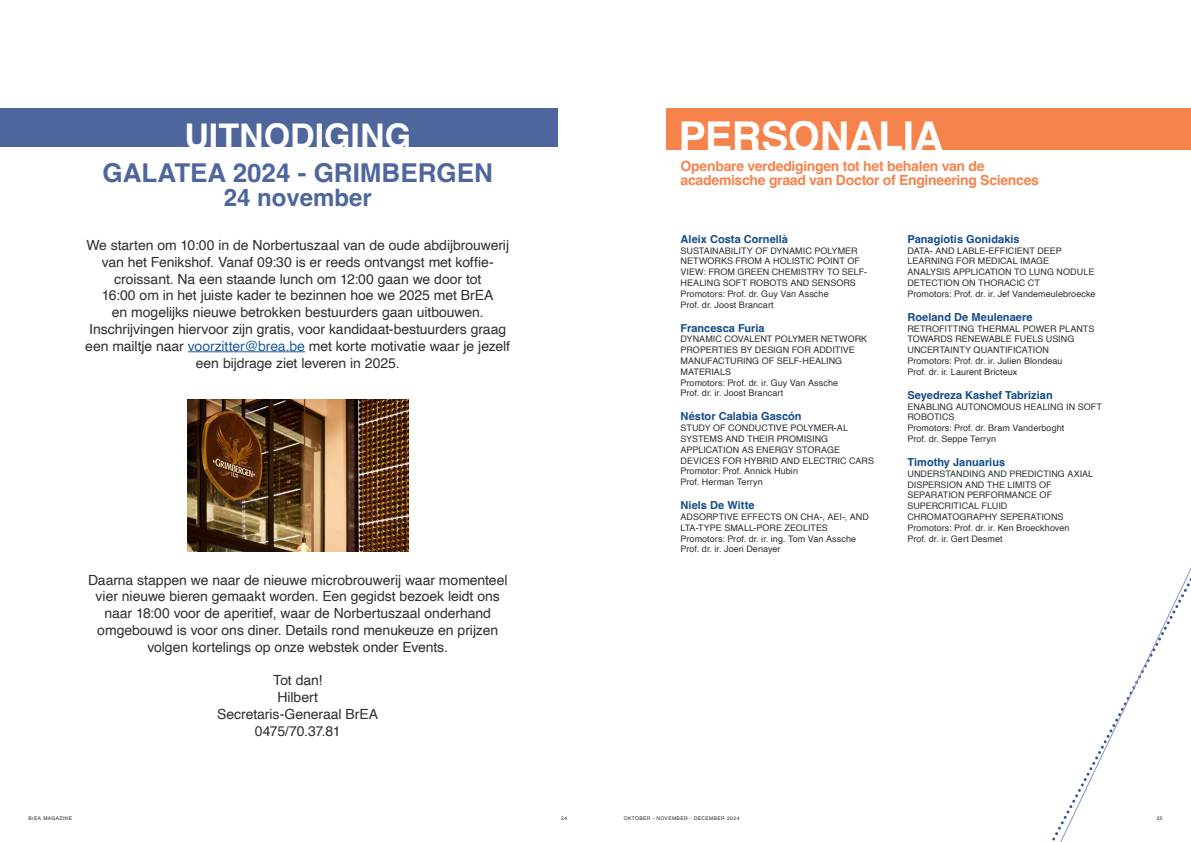
<style>
.page{position:relative;width:1191px;height:842px;background:#fff}
.page>*{position:absolute;margin:0;border:0;box-sizing:border-box;transform-origin:0 0}
.t1{font:700 41.1px "Helvetica";letter-spacing:-.01em;color:#fff}
.t2{font:700 34px "Helvetica";color:#fff}
.t3{font:700 26px "Helvetica";color:#4f669d}
.t4{font:700 24px "Helvetica";color:#4f669d}
.t5{font:14px/16.8px "Helvetica";letter-spacing:-.005em;color:#2f2f2e;text-align:center}
.t6{font:700 14px/14px "Helvetica";letter-spacing:-.02em;color:#f5834b}
.t7{font:700 11px "Helvetica";letter-spacing:.005em;color:#124b8b}
.t8{font:9px/10.8px "Helvetica";letter-spacing:.005em;color:#2f2f2e}
.t9{font:5px "Helvetica LT";letter-spacing:.08em;color:#2f2f2e}
.s1{color:#215e9e}
</style>
<div class="page">
<div style="left:666px;top:108px;width:525px;height:42px;background:#f5834b"></div>
<svg style="left:1052px;top:568px;width:139px;height:274px"></svg>
<hr style="left:188px;top:351px;width:117px;height:1px;background:#215e9e">
<div style="left:0;top:108px;width:557px;height:39px;background:#4f669d"></div>
<img style="left:187px;top:400px;width:221px;height:151px">
<h2 class="t2" style="left:184px;top:115px;width:228px">UITNODIGING</h2>
<h1 class="t1" style="left:678px;top:111px;width:266px">PERSONALIA</h1>
<h3 class="t3" style="left:103px;top:157px;width:392px">GALATEA 2024 - GRIMBERGEN</h3>
<h3 class="t4" style="left:224px;top:183px;width:150px">24 november</h3>
<h3 class="t6" style="left:680px;top:160px;width:360px">Openbare verdedigingen tot het behalen van de academische graad van Doctor of Engineering Sciences</h3>
<p class="t5" style="left:85px;top:237px;width:426px">We starten om 10:00 in de Norbertuszaal van de oude abdijbrouwerij van het Fenikshof. Vanaf 09:30 is er reeds ontvangst met koffie&shy;croissant. Na een staande lunch om 12:00 gaan we door tot<br>16:00 om in het juiste kader te bezinnen hoe we 2025 met BrEA<br>en mogelijks nieuwe betrokken bestuurders gaan uitbouwen.<br>Inschrijvingen hiervoor zijn gratis, voor kandidaat-bestuurders graag een mailtje naar <span class="s1">voorzitter@brea.be</span> met korte motivatie waar je jezelf een bijdrage ziet leveren in 2025.</p>
<p class="t7" style="left:680px;top:232px;width:109px">Aleix Costa Cornellà</p>
<p class="t8" style="left:680px;top:245px;width:188px">SUSTAINABILITY OF DYNAMIC POLYMER<br>NETWORKS FROM A HOLISTIC POINT OF<br>VIEW: FROM GREEN CHEMISTRY TO SELF-<br>HEALING SOFT ROBOTS AND SENSORS<br>Promotors: Prof. dr. Guy Van Assche<br>Prof. dr. Joost Brancart</p>
<p class="t7" style="left:680px;top:321px;width:86px">Francesca Furia</p>
<p class="t8" style="left:680px;top:334px;width:188px">DYNAMIC COVALENT POLYMER NETWORK<br>PROPERTIES BY DESIGN FOR ADDITIVE<br>MANUFACTURING OF SELF-HEALING<br>MATERIALS<br>Promotors: Prof. dr. ir. Guy Van Assche<br>Prof. dr. ir. Joost Brancart</p>
<p class="t7" style="left:680px;top:410px;width:123px">Néstor Calabia Gascón</p>
<p class="t8" style="left:680px;top:423px;width:195px">STUDY OF CONDUCTIVE POLYMER-AL<br>SYSTEMS AND THEIR PROMISING<br>APPLICATION AS ENERGY STORAGE<br>DEVICES FOR HYBRID AND ELECTRIC CARS<br>Promotor: Prof. Annick Hubin<br>Prof. Herman Terryn</p>
<p class="t7" style="left:680px;top:499px;width:75px">Niels De Witte</p>
<p class="t8" style="left:680px;top:512px;width:190px">ADSORPTIVE EFFECTS ON CHA-, AEI-, AND LTA-TYPE SMALL-PORE ZEOLITES Promotors: Prof. dr. ir. ing. Tom Van Assche Prof. dr. ir. Joeri Denayer</p>
<p class="t7" style="left:907px;top:232px;width:114px">Panagiotis Gonidakis</p>
<p class="t8" style="left:907px;top:245px;width:190px">DATA- AND LABLE-EFFICIENT DEEP LEARNING FOR MEDICAL IMAGE<br>ANALYSIS APPLICATION TO LUNG NODULE DETECTION ON THORACIC CT<br>Promotors: Prof. dr. ir. Jef Vandemeulebroecke</p>
<p class="t7" style="left:907px;top:310px;width:127px">Roeland De Meulenaere</p>
<p class="t8" style="left:907px;top:323px;width:188px">RETROFITTING THERMAL POWER PLANTS TOWARDS RENEWABLE FUELS USING UNCERTAINTY QUANTIFICATION Promotors: Prof. dr. ir. Julien Blondeau<br>Prof. dr. ir. Laurent Bricteux</p>
<p class="t7" style="left:907px;top:388px;width:147px">Seyedreza Kashef Tabrizian</p>
<p class="t8" style="left:907px;top:401px;width:196px">ENABLING AUTONOMOUS HEALING IN SOFT<br>ROBOTICS<br>Promotors: Prof. dr. Bram Vanderboght<br>Prof. dr. Seppe Terryn</p>
<p class="t7" style="left:907px;top:455px;width:99px">Timothy Januarius</p>
<p class="t8" style="left:907px;top:468px;width:187px">UNDERSTANDING AND PREDICTING AXIAL<br>DISPERSION AND THE LIMITS OF<br>SEPARATION PERFORMANCE OF<br>SUPERCRITICAL FLUID<br>CHROMATOGRAPHY SEPERATIONS<br>Promotors: Prof. dr. ir. Ken Broeckhoven<br>Prof. dr. ir. Gert Desmet</p>
<p class="t5" style="left:88px;top:572px;width:421px">Daarna stappen we naar de nieuwe microbrouwerij waar momenteel vier nieuwe bieren gemaakt worden. Een gegidst bezoek leidt ons naar 18:00 voor de aperitief, waar de Norbertuszaal onderhand omgebouwd is voor ons diner. Details rond menukeuze en prijzen volgen kortelings op onze webstek onder Events.</p>
<h3 class="t5" style="left:217px;top:672px;width:162px">Tot dan!<br>Hilbert<br>Secretaris-Generaal BrEA<br>0475/70.37.81</h3>
<p class="t9" style="left:28px;top:815px;width:45px">BrEA MAGAZINE</p>
<p class="t9" style="left:561px;top:815px;width:7px">24</p>
<p class="t9" style="left:624px;top:815px;width:117px">OKTOBER - NOVEMBER - DECEMBER 2024</p>
<p class="t9" style="left:1156px;top:815px;width:7px">25</p>
</div>
